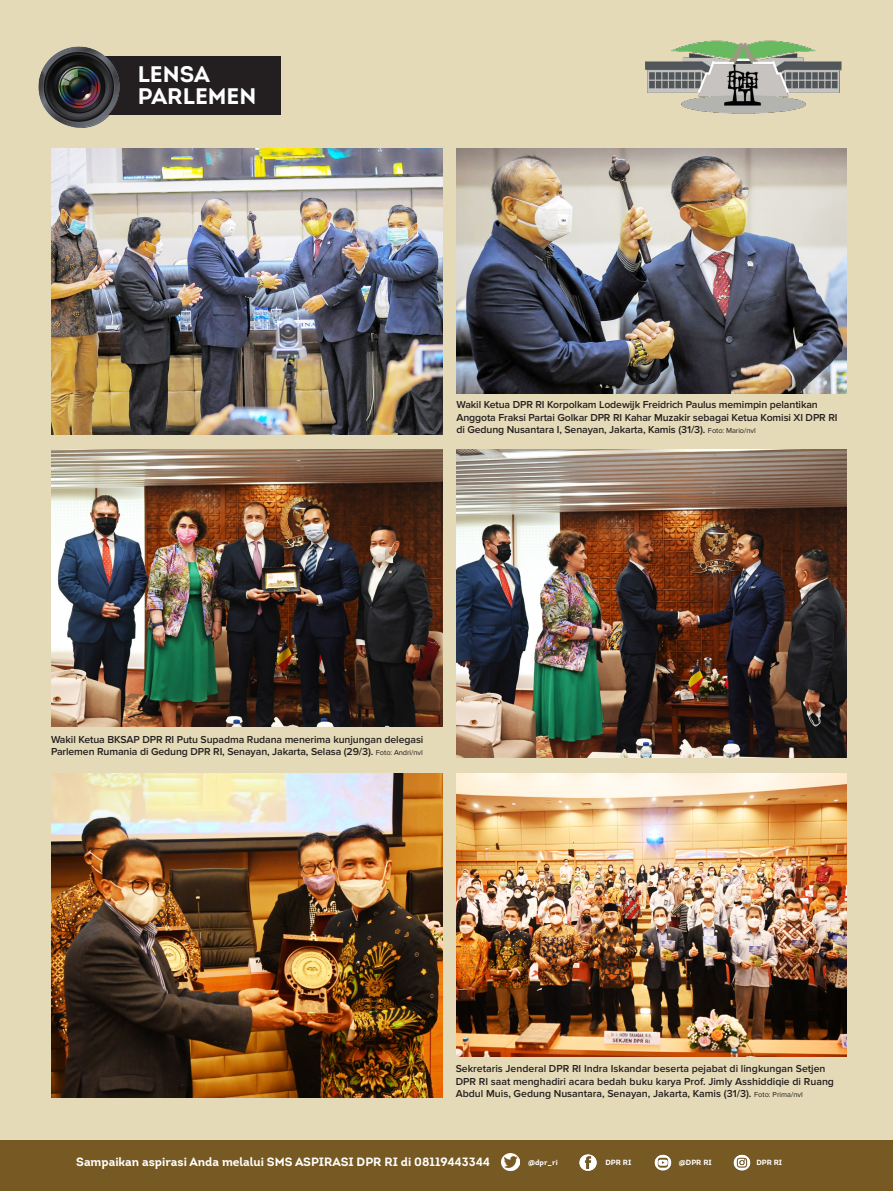
<style>
.page{position:relative;width:893px;height:1191px;background:#e5dab7}
.page>*{position:absolute;margin:0;border:0;box-sizing:border-box;transform-origin:0 0}
.t1{font:700 22.5px "Intro";color:#fff}
.KREDIT_FOTO{font:700 12px "Intro";color:#fff}
.t2{font:600 10.5px/12.6px "Proxima Nova";letter-spacing:-.01em;color:#231f20}
.KREDIT_FOTO-2{font:700 7.5px "Intro";color:#fff}
.s1{font-weight:400;font-size:7.5px}
</style>
<div class="page">
<div style="left:0;top:1140px;width:893px;height:51px;background:#775923"></div>
<img style="left:654px;top:1154px;width:18px;height:17px">
<img style="left:502px;top:1153px;width:17px;height:17px">
<img style="left:733px;top:1154px;width:18px;height:17px">
<img style="left:579px;top:1154px;width:18px;height:17px">
<img style="left:645px;top:40px;width:197px;height:74px">
<div style="left:79px;top:57px;width:202px;height:58px;background:#231f20"></div>
<img style="left:38px;top:46px;width:94px;height:82px">
<img style="left:456px;top:773px;width:390px;height:283px">
<img style="left:51px;top:773px;width:392px;height:324px">
<img style="left:456px;top:449px;width:390px;height:308px">
<img style="left:51px;top:449px;width:392px;height:277px">
<img style="left:456px;top:149px;width:390px;height:244px">
<img style="left:51px;top:149px;width:392px;height:286px">
<p class="t1" style="left:138px;top:59px;width:74px">LENSA</p>
<p class="t1" style="left:138px;top:82px;width:120px">PARLEMEN</p>
<p class="t2" style="left:456px;top:398px;width:383px">Wakil Ketua DPR RI Korpolkam Lodewijk Freidrich Paulus memimpin pelantikan<br>Anggota Fraksi Partai Golkar DPR RI Kahar Muzakir sebagai Ketua Komisi XI DPR RI di Gedung Nusantara I, Senayan, Jakarta, Kamis (31/3). <span class="s1">Foto: Mario/nvl</span></p>
<p class="t2" style="left:51px;top:733px;width:374px">Wakil Ketua BKSAP DPR RI Putu Supadma Rudana menerima kunjungan delegasi<br>Parlemen Rumania di Gedung DPR RI, Senayan, Jakarta, Selasa (29/3). <span class="s1">Foto: Andri/nvl</span></p>
<p class="t2" style="left:456px;top:1062px;width:380px">Sekretaris Jenderal DPR RI Indra Iskandar beserta pejabat di lingkungan Setjen<br>DPR RI saat menghadiri acara bedah buku karya Prof. Jimly Asshiddiqie di Ruang<br>Abdul Muis, Gedung Nusantara, Senayan, Jakarta, Kamis (31/3). <span class="s1">Foto: Prima/nvl</span></p>
<p class="KREDIT_FOTO" style="left:76px;top:1153px;width:415px">Sampaikan aspirasi Anda melalui SMS ASPIRASI DPR RI di 08119443344</p>
<p class="KREDIT_FOTO-2" style="left:528px;top:1157px;width:31px">@dpr_ri</p>
<p class="KREDIT_FOTO-2" style="left:605px;top:1157px;width:27px">DPR RI</p>
<p class="KREDIT_FOTO-2" style="left:679px;top:1157px;width:34px">@DPR RI</p>
<p class="KREDIT_FOTO-2" style="left:756px;top:1157px;width:27px">DPR RI</p>
</div>
